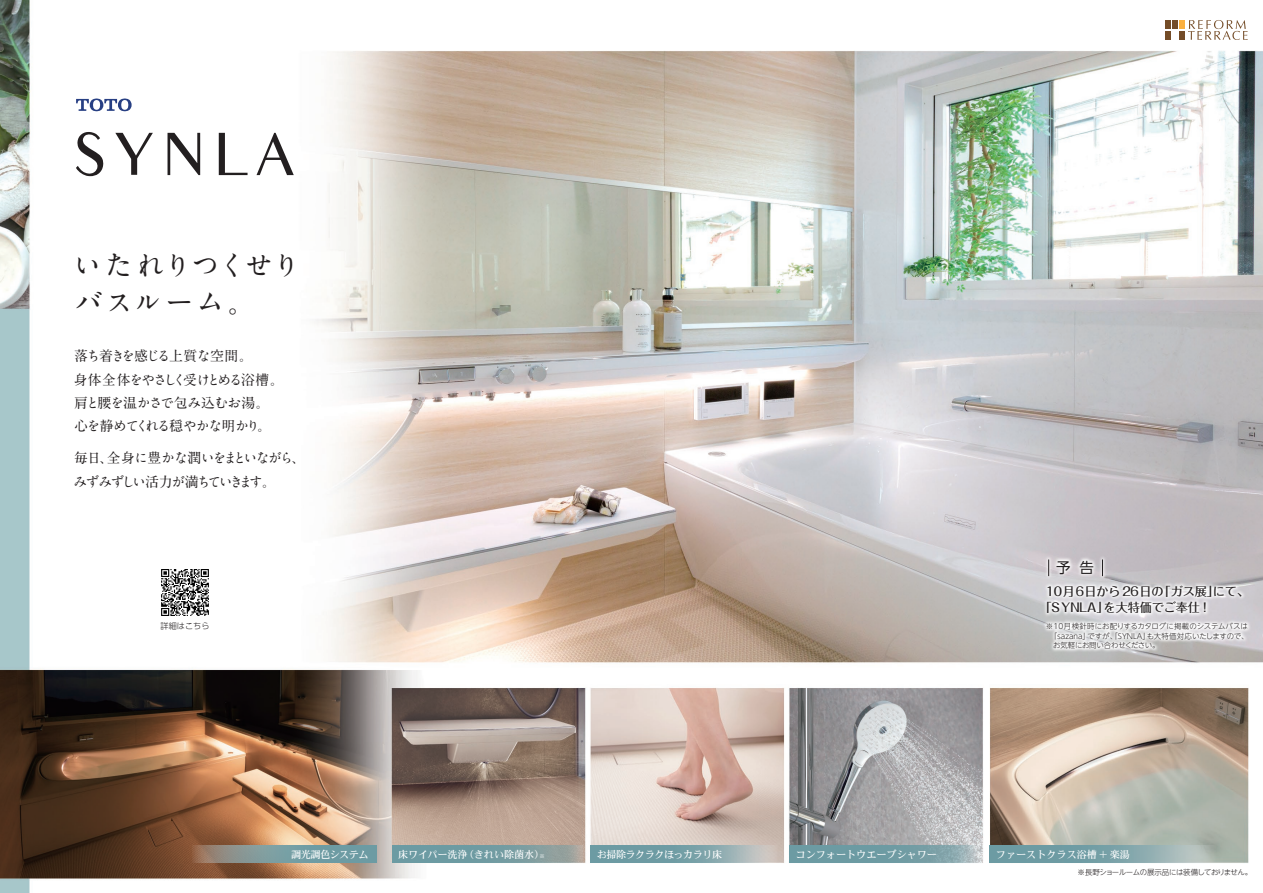
<style>
.page{position:relative;width:1263px;height:893px;background:#fff}
.page>*{position:absolute;margin:0;border:0;box-sizing:border-box;transform-origin:0 0}
.t1{font:700 28.35px/37.2px "A1 Mincho Std";color:#231f20}
.t2{font:14.4px "UD Shin Go Pro";color:#231f20}
.t3{font:700 13.8px/23.4px "A1 Mincho Std";letter-spacing:-.095em;color:#231f20}
.t4{font:500 12.15px "Folk Pro";letter-spacing:-.01em;color:#231f20}
.t5{font:10.05px "DFHS Mincho W5 MP RKSJ H";color:#fff}
.t6{font:10.05px "DFHS Mincho W5 MP RKSJ H";letter-spacing:-.05em;color:#fff}
.t7{font:300 8.1px "UD Shin Go Pr 6 N";letter-spacing:.01em;color:#231f20}
.t8{font:300 7.5px/9.6px "UD Shin Go NT Pro";letter-spacing:-.025em;color:#231f20;text-align:justify}
.t9{font:300 7.5px "UD Shin Go NT Pro";letter-spacing:-.06em;color:#231f20}
.s1{font-size:5.25px}
</style>
<div class="page">
<img style="left:0;top:0;width:1263px;height:893px">
<div style="left:1165px;top:20px;width:5px;height:9px;background:#744c27"></div>
<div style="left:1180px;top:20px;width:5px;height:9px;background:#fbb03f"></div>
<div style="left:1172px;top:20px;width:5px;height:9px;background:#744c27"></div>
<div style="left:1165px;top:31px;width:5px;height:9px;background:#744c27"></div>
<div style="left:1180px;top:31px;width:5px;height:9px;background:#744c27"></div>
<svg style="left:1188px;top:20px;width:59px;height:20px"></svg>
<img style="left:990px;top:504px;width:273px;height:202px">
<svg style="left:1048px;top:559px;width:1px;height:17px"></svg>
<svg style="left:1102px;top:559px;width:1px;height:17px"></svg>
<svg style="left:990px;top:846px;width:232px;height:17px"></svg>
<svg style="left:790px;top:846px;width:193px;height:17px"></svg>
<svg style="left:392px;top:846px;width:192px;height:17px"></svg>
<svg style="left:591px;top:846px;width:193px;height:17px"></svg>
<svg style="left:183px;top:846px;width:193px;height:17px"></svg>
<svg style="left:76px;top:98px;width:56px;height:13px"></svg>
<svg style="left:219px;top:133px;width:29px;height:42px"></svg>
<svg style="left:168px;top:133px;width:32px;height:42px"></svg>
<svg style="left:115px;top:133px;width:38px;height:42px"></svg>
<svg style="left:256px;top:133px;width:38px;height:42px"></svg>
<svg style="left:76px;top:132px;width:27px;height:44px"></svg>
<img style="left:157px;top:565px;width:55px;height:55px">
<h1 class="t1" style="left:73px;top:243px;width:229px">いたれりつくせりバスルーム。</h1>
<p class="t3" style="left:74px;top:342px;width:212px">落ち着きを感じる上質な空間。<br>身体全体をやさしく受けとめる浴槽。肩と腰を温かさで包み込むお湯。心を静めてくれる穏やかな明かり。</p>
<p class="t3" style="left:73px;top:444px;width:233px">毎日、全身に豊かな潤いをまといながら、みずみずしい活力が満ちていきます。</p>
<p class="t7" style="left:160px;top:619px;width:51px">詳細はこちら</p>
<p class="t2" style="left:1056px;top:556px;width:39px">予 告</p>
<p class="t4" style="left:1046px;top:581px;width:205px">10月6日から26日の「ガス展」にて、</p>
<p class="t4" style="left:1039px;top:597px;width:173px">「SYNLA」を大特価でご奉仕！</p>
<p class="t8" style="left:1046px;top:621px;width:204px">※10月検針時にお配りするカタログに掲載のシステムバスは　「sazana」ですが、「SYNLA」も大特価対応いたしますので、　お気軽にお問い合わせください。</p>
<p class="t6" style="left:291px;top:849px;width:79px">調光調色システム</p>
<p class="t5" style="left:398px;top:849px;width:148px">床ワイパー洗浄（きれい除菌水）<span class="s1">※</span></p>
<p class="t6" style="left:597px;top:849px;width:127px">お掃除ラクラクほっカラリ床</p>
<p class="t5" style="left:796px;top:849px;width:143px">コンフォートウエーブシャワー</p>
<p class="t5" style="left:996px;top:849px;width:135px">ファーストクラス浴槽 + 楽湯</p>
<p class="t9" style="left:1078px;top:866px;width:176px">※長野ショールームの展示品には装備しておりません。</p>
</div>
